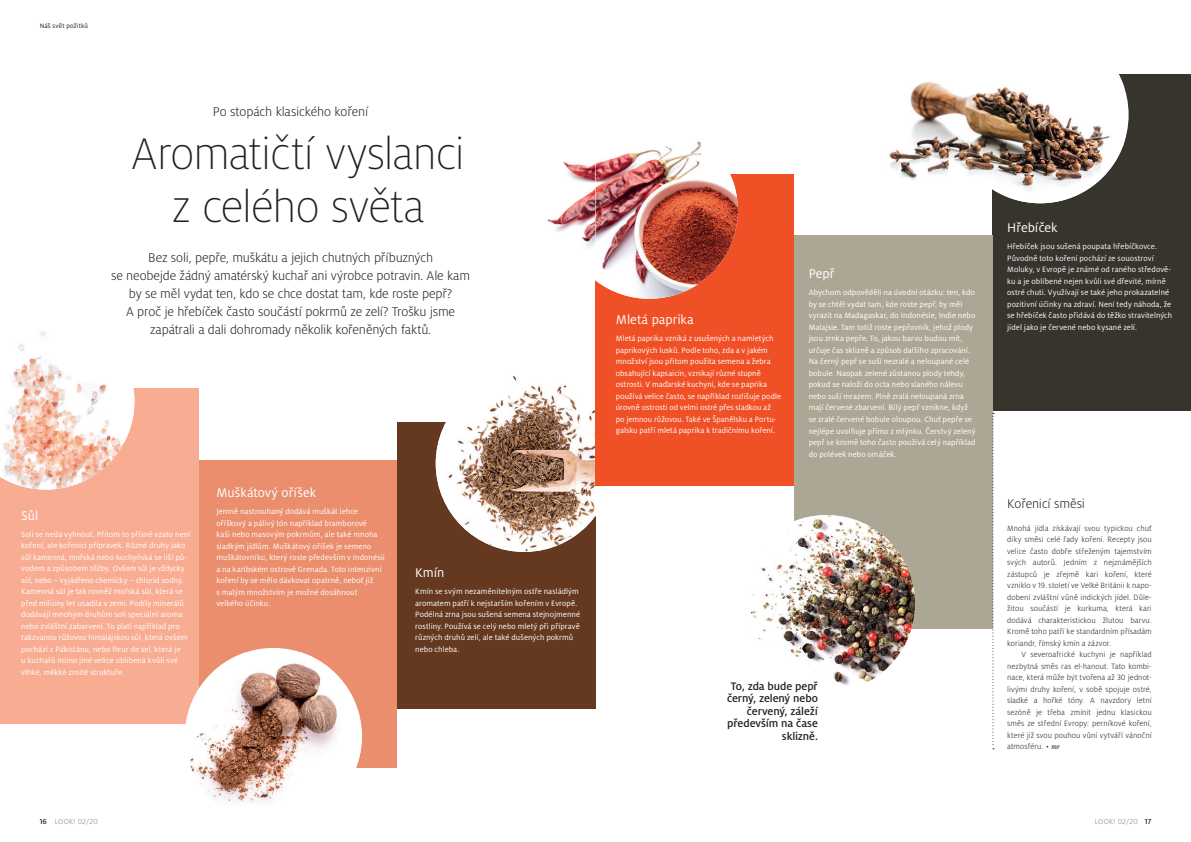
<style>
.page{position:relative;width:1191px;height:842px;background:#fff}
.page>*{position:absolute;margin:0;border:0;box-sizing:border-box;transform-origin:0 0}
.t1{font:300 expanded 49px/53px "Milo Pro";letter-spacing:-.025em;color:#231f20;text-align:center}
.t2{font:300 14px/18px "Milo Pro";letter-spacing:-.01em;color:#231f20;text-align:center}
.t3{font:14px "Milo Pro";color:#fff}
.t4{font:500 12px/12.5px "Milo Pro";letter-spacing:-.005em;color:#231f20;text-align:right}
.t5{font:8.5px/11.5px "Milo Pro";letter-spacing:.01em;color:#fff}
.t6{font:300 8.5px/11.5px "Milo Pro";letter-spacing:.01em;color:#231f20;text-align:justify}
.t7{font:300 8px "Milo Pro";letter-spacing:.025em;color:#808285}
.t8{font:7px "Milo Pro";letter-spacing:.02em;color:#231f20}
.s1{font-weight:500;color:#231f20}
.s2{font-size:8px}
.s3{font-family:"Milo Serif Pro";font-weight:500;font-style:italic;font-size:7px}
</style>
<div class="page">
<div style="left:198px;top:460px;width:199px;height:308px;background:#ea8e6e"></div>
<div style="left:397px;top:422px;width:198px;height:286px;background:#653820"></div>
<div style="left:0;top:388px;width:198px;height:336px;background:#f8ac92"></div>
<img style="left:0;top:331px;width:134px;height:159px">
<div style="left:185px;top:648px;width:177px;height:177px;background:#fff;border-radius:50%"></div>
<img style="left:185px;top:652px;width:177px;height:152px">
<svg style="left:436px;top:376px;width:160px;height:176px"></svg>
<img style="left:595px;top:485px;width:17px;height:31px">
<div style="left:992px;top:74px;width:199px;height:337px;background:#37332d"></div>
<div style="left:794px;top:235px;width:198px;height:393px;background:#aca794"></div>
<img style="left:750px;top:515px;width:165px;height:170px">
<div style="left:595px;top:174px;width:199px;height:311px;background:#f05026"></div>
<img style="left:547px;top:162px;width:48px;height:86px">
<img style="left:595px;top:141px;width:143px;height:158px">
<img style="left:889px;top:74px;width:235px;height:129px">
<svg style="left:992px;top:413px;width:2px;height:336px"></svg>
<p class="t8" style="left:40px;top:22px;width:50px">Náš svět požitků</p>
<h2 class="t2" style="left:213px;top:103px;width:157px">Po stopách klasického koření</h2>
<h1 class="t1" style="left:131px;top:127px;width:335px">Aromatičtí vyslanci z celého světa</h1>
<p class="t2" style="left:111px;top:248px;width:360px">Bez soli, pepře, muškátu a jejich chutných příbuzných<br>se neobejde žádný amatérský kuchař ani výrobce potravin. Ale kam by se měl vydat ten, kdo se chce dostat tam, kde roste pepř?<br>A proč je hřebíček často součástí pokrmů ze zelí? Trošku jsme zapátrali a dali dohromady několik kořeněných faktů.</p>
<h2 class="t3" style="left:21px;top:507px;width:19px">Sůl</h2>
<p class="t5" style="left:21px;top:528px;width:171px">Soli se nedá vyhnout. Přitom to přísně vzato není koření, ale kořenicí přípravek. Různé druhy jako sůl kamenná, mořská nebo kuchyňská se liší pů&shy;vodem a způsobem těžby. Ovšem sůl je vždycky sůl, nebo – vyjádřeno chemicky – chlorid sodný.<br>Kamenná sůl je tak rovněž mořská sůl, která se před miliony let usadila v zemi. Podíly minerálů dodávají mnohým druhům soli speciální aroma nebo zvláštní zabarvení. To platí například pro takzvanou růžovou himalájskou sůl, která ovšem pochází z Pákistánu, nebo fleur de sel, která je<br>u kuchařů mimo jiné velice oblíbená kvůli své vlhké, měkké zrnité struktuře.</p>
<h2 class="t3" style="left:216px;top:485px;width:101px">Muškátový oříšek</h2>
<p class="t5" style="left:216px;top:506px;width:170px">Jemně nastrouhaný dodává muškát lehce oříškový a pálivý tón například bramborové<br>kaši nebo masovým pokrmům, ale také mnoha sladkým jídlům. Muškátový oříšek je semeno muškátovníku, který roste především v Indonésii a na karibském ostrově Grenada. Toto intenzivní koření by se mělo dávkovat opatrně, neboť již<br>s malým množstvím je možné dosáhnout velkého účinku.</p>
<h2 class="t3" style="left:415px;top:565px;width:31px">Kmín</h2>
<p class="t5" style="left:415px;top:586px;width:166px">Kmín se svým nezaměnitelným ostře nasládlým aromatem patří k nejstarším kořením v Evropě.<br>Podélná zrna jsou sušená semena stejnojmenné rostliny. Používá se celý nebo mletý při přípravě různých druhů zelí, ale také dušených pokrmů nebo chleba.</p>
<p class="t7" style="left:40px;top:817px;width:60px"><span class="s1">16</span> LOOK! 02/20</p>
<h2 class="t3" style="left:616px;top:312px;width:79px">Mletá paprika</h2>
<p class="t5" style="left:616px;top:333px;width:167px">Mletá paprika vzniká z usušených a namletých paprikových lusků. Podle toho, zda a v jakém množství jsou přitom použita semena a žebra obsahující kapsaicin, vznikají různé stupně ostrosti. V maďarské kuchyni, kde se paprika používá velice často, se například rozlišuje podle úrovně ostrosti od velmi ostré přes sladkou až po jemnou růžovou. Také ve Španělsku a Portu&shy;galsku patří mletá paprika k tradičnímu koření.</p>
<h2 class="t3" style="left:808px;top:266px;width:27px">Pepř</h2>
<p class="t5" style="left:808px;top:287px;width:168px">Abychom odpověděli na úvodní otázku: ten, kdo by se chtěl vydat tam, kde roste pepř, by měl vyrazit na Madagaskar, do Indonésie, Indie nebo Malajsie. Tam totiž roste pepřovník, jehož plody jsou zrnka pepře. To, jakou barvu budou mít, určuje čas sklizně a způsob dalšího zpracování.<br>Na černý pepř se suší nezralé a neloupané celé bobule. Naopak zelené zůstanou plody tehdy, pokud se naloží do octa nebo slaného nálevu nebo suší mrazem. Plně zralá neloupaná zrna mají červené zbarvení. Bílý pepř vznikne, když se zralé červené bobule oloupou. Chuť pepře se nejlépe uvolňuje přímo z mlýnku. Čerstvý zelený pepř se kromě toho často používá celý například do polévek nebo omáček.</p>
<h3 class="t4" style="left:727px;top:680px;width:92px">To, zda bude pepř černý, zelený nebo červený, záleží především na čase sklizně.</h3>
<h2 class="t3" style="left:1007px;top:220px;width:52px">Hřebíček</h2>
<p class="t5" style="left:1007px;top:241px;width:167px">Hřebíček jsou sušená poupata hřebíčkovce.<br>Původně toto koření pochází ze souostroví Moluky, v Evropě je známé od raného středově&shy;ku a je oblíbené nejen kvůli své dřevité, mírně ostré chuti. Využívají se také jeho prokazatelné pozitivní účinky na zdraví. Není tedy náhoda, že se hřebíček často přidává do těžko stravitelných jídel jako je červené nebo kysané zelí.</p>
<h2 class="t2" style="left:1007px;top:494px;width:79px">Kořenicí směsi</h2>
<p class="t6" style="left:1007px;top:522px;width:146px">Mnohá jídla získávají svou typickou chuť díky směsi celé řady koření. Recepty jsou velice často dobře střeženým tajemstvím svých autorů. Jedním z nejznámějších zástupců je zřejmě kari koření, které vzniklo v 19. století ve Velké Británii k napo&shy;dobení zvláštní vůně indických jídel. Důle&shy;žitou součástí je kurkuma, která kari dodává charakteristickou žlutou barvu.<br>Kromě toho patří ke standardním přísadám koriandr, římský kmín a zázvor.</p>
<p class="t6" style="left:1007px;top:649px;width:146px;text-indent:14px">V severoafrické kuchyni je například nezbytná směs ras el-hanout. Tato kombi&shy;nace, která může být tvořena až 30 jednot&shy;livými druhy koření, v sobě spojuje ostré, sladké a hořké tóny. A navzdory letní sezóně je třeba zmínit jednu klasickou směs ze střední Evropy: perníkové koření, které již svou pouhou vůní vytváří vánoční atmosféru. <span class="s2">•</span> <span class="s3">mr</span></p>
<p class="t7" style="left:1094px;top:817px;width:58px">LOOK! 02/20 <span class="s1">17</span></p>
</div>
